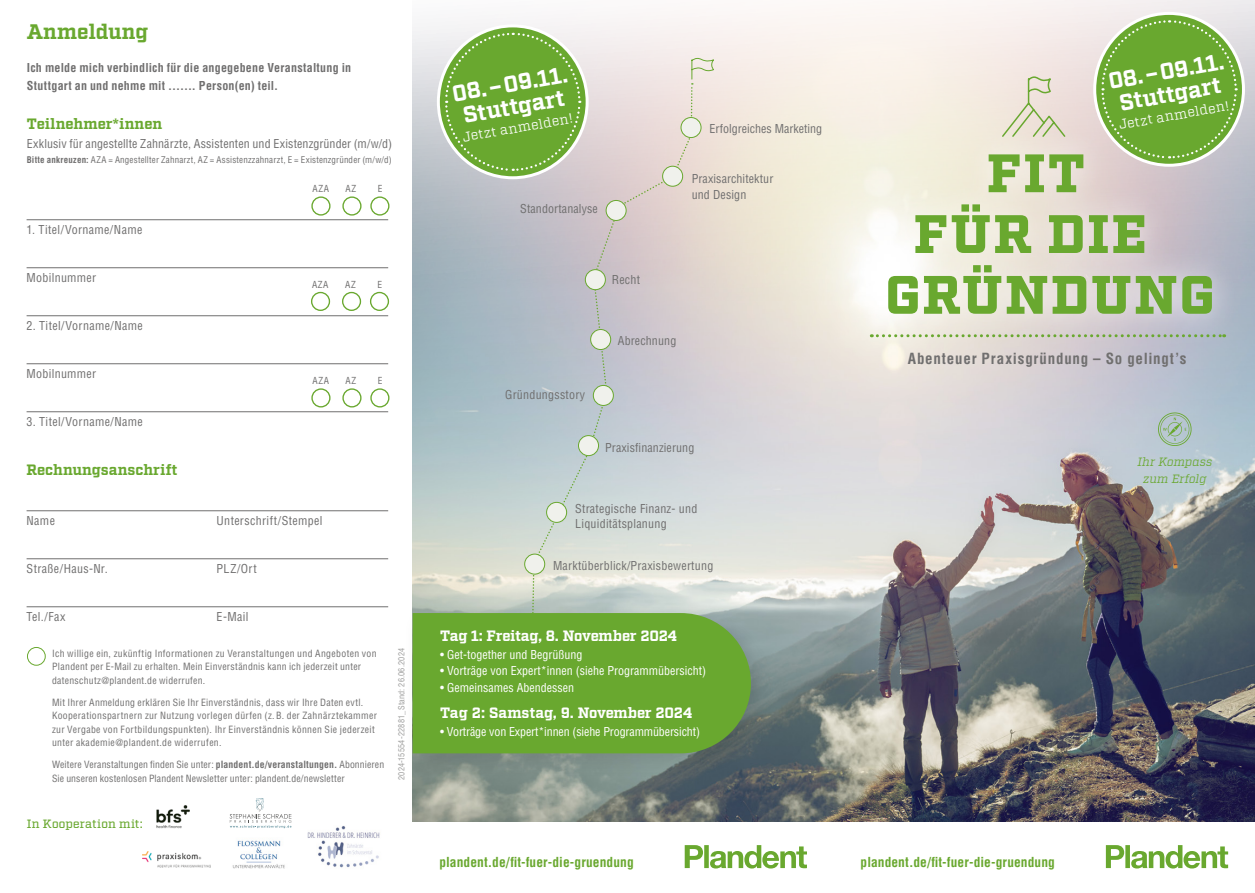
<style>
.page{position:relative;width:1255px;height:893px;background:#fff}
.page>*{position:absolute;margin:0;border:0;box-sizing:border-box;transform-origin:0 0}
.t1{font:900 54px "Factoria";letter-spacing:.035em;color:#69a82f}
.t2{font:700 22.95px "Factoria";color:#fff}
.t3{font:700 21px "Factoria";letter-spacing:-.01em;color:#69a82f}
.t4{font:700 15px "Factoria";letter-spacing:-.02em;color:#fff}
.Fließtext_-_Programmpunkt{font:700 condensed 15px "Helvetica LT Std";letter-spacing:.05em;color:#706f6f}
.t5{font:700 15px "Factoria";letter-spacing:-.005em;color:#69a82f}
.Einf__Abs{font:700 condensed 13.5px "Helvetica LT Std";letter-spacing:.005em;color:#69a82f}
.t6{font:13.5px "Factoria";color:#fff}
.Fließtext_-_Programmpunkt-2{font:condensed 12px "Helvetica LT Std";letter-spacing:.025em;color:#706f6f}
.Absatzformat_3{font:condensed 12px/15.3px "Helvetica LT Std";letter-spacing:.015em;color:#706f6f}
.t7{font:condensed 12px "Helvetica LT Std";color:#fff}
.Fließtext_-_Programmpunkt-3{font:700 condensed 12px "Helvetica LT Std";letter-spacing:.02em;color:#706f6f}
.Fließtext_-_Programmpunkt-4{font:italic 12px/16.5px "Factoria";letter-spacing:.005em;color:#69a82f;text-align:center}
.t8{font:500 12px "Factoria";letter-spacing:.02em;color:#69a82f}
.t9{font:condensed 9.75px/13.5px "Helvetica LT Std";letter-spacing:.03em;color:#706f6f}
.t10{font:condensed 9.75px/13.5px "Helvetica LT Std";letter-spacing:.01em;color:#706f6f}
.Fließtext_-_Programmpunkt-5{font:condensed 9.45px "Helvetica LT Std";letter-spacing:.065em;color:#706f6f}
.Fließtext_-_Programmpunkt-6{font:condensed 9px "Helvetica LT Std";letter-spacing:.02em;color:#706f6f}
.DokumentnummerStand{font:condensed 8.25px "Helvetica LT Std";letter-spacing:.025em;color:#9d9d9c}
.s1{font-weight:700}
</style>
<div class="page">
<img style="left:412px;top:0;width:842px;height:821px">
<svg style="left:1105px;top:845px;width:123px;height:23px"></svg>
<svg style="left:684px;top:845px;width:123px;height:23px"></svg>
<svg style="left:1157px;top:412px;width:34px;height:34px"></svg>
<img style="left:156px;top:805px;width:34px;height:24px">
<img style="left:307px;top:826px;width:73px;height:42px">
<img style="left:232px;top:840px;width:53px;height:29px">
<img style="left:142px;top:851px;width:69px;height:17px">
<svg style="left:229px;top:798px;width:62px;height:30px"></svg>
<hr style="left:27px;top:219px;width:361px;height:1px;background:#706f6f">
<hr style="left:27px;top:267px;width:361px;height:1px;background:#706f6f">
<hr style="left:27px;top:315px;width:361px;height:1px;background:#706f6f">
<hr style="left:27px;top:363px;width:361px;height:1px;background:#706f6f">
<hr style="left:27px;top:411px;width:361px;height:1px;background:#706f6f">
<hr style="left:27px;top:510px;width:361px;height:1px;background:#706f6f">
<hr style="left:27px;top:558px;width:361px;height:1px;background:#706f6f">
<hr style="left:27px;top:606px;width:361px;height:1px;background:#706f6f">
<svg style="left:312px;top:197px;width:18px;height:18px"></svg>
<div style="left:311px;top:196px;width:19px;height:20px;border:1px solid #69a82f;border-radius:50%"></div>
<svg style="left:343px;top:197px;width:18px;height:18px"></svg>
<div style="left:342px;top:196px;width:19px;height:20px;border:1px solid #69a82f;border-radius:50%"></div>
<svg style="left:371px;top:197px;width:18px;height:18px"></svg>
<div style="left:370px;top:196px;width:19px;height:20px;border:1px solid #69a82f;border-radius:50%"></div>
<div style="left:311px;top:292px;width:19px;height:19px;border:1px solid #69a82f;border-radius:50%"></div>
<div style="left:342px;top:292px;width:19px;height:19px;border:1px solid #69a82f;border-radius:50%"></div>
<div style="left:370px;top:292px;width:19px;height:19px;border:1px solid #69a82f;border-radius:50%"></div>
<svg style="left:312px;top:389px;width:18px;height:18px"></svg>
<div style="left:311px;top:388px;width:19px;height:19px;border:1px solid #69a82f;border-radius:50%"></div>
<svg style="left:343px;top:389px;width:18px;height:18px"></svg>
<div style="left:342px;top:388px;width:19px;height:19px;border:1px solid #69a82f;border-radius:50%"></div>
<div style="left:27px;top:647px;width:19px;height:19px;border:1px solid #69a82f;border-radius:50%"></div>
<svg style="left:371px;top:389px;width:18px;height:18px"></svg>
<div style="left:370px;top:388px;width:19px;height:19px;border:1px solid #69a82f;border-radius:50%"></div>
<div style="left:860px;top:126px;width:378px;height:215px;background:#fff;opacity:.75"></div>
<svg style="left:871px;top:334px;width:353px;height:3px"></svg>
<svg style="left:1000px;top:75px;width:66px;height:63px;background:#e2ddcb"></svg>
<div style="left:403px;top:603px;width:373px;height:176px;background:#000;opacity:.12"></div>
<div style="left:412px;top:613px;width:339px;height:140px;background:#69a82f"></div>
<svg style="left:1094px;top:13px;width:149px;height:152px"></svg>
<svg style="left:1100px;top:19px;width:137px;height:146px;background:#80b250"></svg>
<svg style="left:444px;top:32px;width:271px;height:597px;background:#bfcabb"></svg>
<p class="t3" style="left:27px;top:19px;width:123px">Anmeldung</p>
<p class="Fließtext_-_Programmpunkt-3" style="left:27px;top:60px;width:326px">Ich melde mich verbindlich für die angegebene Veranstaltung in</p>
<p class="Fließtext_-_Programmpunkt-3" style="left:27px;top:78px;width:253px">Stuttgart an und nehme mit ……. Person(en) teil.</p>
<p class="t5" style="left:27px;top:115px;width:137px">Teilnehmer*innen</p>
<p class="Fließtext_-_Programmpunkt-2" style="left:27px;top:136px;width:367px">Exklusiv für angestellte Zahnärzte, Assistenten und Existenzgründer (m/w/d)</p>
<p class="Fließtext_-_Programmpunkt-6" style="left:27px;top:154px;width:366px"><span class="s1">Bitte ankreuzen:</span> AZA = Angestellter Zahnarzt, AZ = Assistenzzahnarzt, E = Existenzgründer (m/w/d)</p>
<p class="Fließtext_-_Programmpunkt-5" style="left:312px;top:183px;width:18px">AZA</p>
<p class="Fließtext_-_Programmpunkt-5" style="left:345px;top:183px;width:12px">AZ</p>
<p class="Fließtext_-_Programmpunkt-5" style="left:378px;top:183px;width:6px">E</p>
<p class="Fließtext_-_Programmpunkt-2" style="left:27px;top:222px;width:117px">1. Titel/Vorname/Name</p>
<p class="Fließtext_-_Programmpunkt-2" style="left:27px;top:270px;width:71px">Mobilnummer</p>
<p class="Fließtext_-_Programmpunkt-2" style="left:27px;top:318px;width:118px">2. Titel/Vorname/Name</p>
<p class="Fließtext_-_Programmpunkt-2" style="left:27px;top:366px;width:71px">Mobilnummer</p>
<p class="Fließtext_-_Programmpunkt-2" style="left:27px;top:414px;width:118px">3. Titel/Vorname/Name</p>
<p class="t5" style="left:27px;top:461px;width:152px">Rechnungsanschrift</p>
<p class="Fließtext_-_Programmpunkt-2" style="left:27px;top:513px;width:30px">Name</p>
<p class="Fließtext_-_Programmpunkt-2" style="left:217px;top:513px;width:107px">Unterschrift/Stempel</p>
<p class="Fließtext_-_Programmpunkt-2" style="left:27px;top:561px;width:83px">Straße/Haus-Nr.</p>
<p class="Fließtext_-_Programmpunkt-2" style="left:217px;top:561px;width:42px">PLZ/Ort</p>
<p class="Fließtext_-_Programmpunkt-2" style="left:27px;top:609px;width:40px">Tel./Fax</p>
<p class="Fließtext_-_Programmpunkt-2" style="left:217px;top:609px;width:33px">E-Mail</p>
<p class="t9" style="left:52px;top:646px;width:326px">Ich willige ein, zukünftig Informationen zu Veranstaltungen und Angeboten von<br>Plandent per E-Mail zu erhalten. Mein Einverständnis kann ich jederzeit unter datenschutz@plandent.de widerrufen.</p>
<p class="t9" style="left:52px;top:695px;width:326px">Mit Ihrer Anmeldung erklären Sie Ihr Einverständnis, dass wir Ihre Daten evtl.<br>Kooperationspartnern zur Nutzung vorlegen dürfen (z.B. der Zahnärztekammer zur Vergabe von Fortbildungspunkten). Ihr Einverständnis können Sie jederzeit unter akademie@plandent.de widerrufen.</p>
<p class="t10" style="left:52px;top:758px;width:333px">Weitere Veranstaltungen finden Sie unter: <span class="s1">plandent.de/veranstaltungen.</span> Abonnieren<br>Sie unseren kostenlosen Plandent Newsletter unter: plandent.de/newsletter</p>
<p class="Fließtext_-_Programmpunkt-5" style="left:312px;top:278px;width:18px">AZA</p>
<p class="Fließtext_-_Programmpunkt-5" style="left:345px;top:278px;width:12px">AZ</p>
<p class="Fließtext_-_Programmpunkt-5" style="left:377px;top:278px;width:6px">E</p>
<p class="Fließtext_-_Programmpunkt-5" style="left:312px;top:375px;width:18px">AZA</p>
<p class="Fließtext_-_Programmpunkt-5" style="left:345px;top:375px;width:12px">AZ</p>
<p class="Fließtext_-_Programmpunkt-5" style="left:378px;top:375px;width:6px">E</p>
<p class="t8" style="left:27px;top:817px;width:117px">In Kooperation mit:</p>
<p class="DokumentnummerStand" style="left:396px;top:780px;width:133px;rotate:-90deg">2024-15554-22881_Stand: 26.06.2024</p>
<p class="t2" style="left:450px;top:80px;width:118px;rotate:-10deg">08.–09.11.</p>
<p class="t2" style="left:461px;top:102px;width:104px;rotate:-10deg">Stuttgart</p>
<p class="t6" style="left:461px;top:129px;width:113px;rotate:-10deg">Jetzt anmelden!</p>
<p class="Absatzformat_3" style="left:520px;top:201px;width:79px">Standortanalyse</p>
<p class="Absatzformat_3" style="left:709px;top:121px;width:114px">Erfolgreiches Marketing</p>
<p class="Absatzformat_3" style="left:691px;top:171px;width:83px">Praxisarchitektur und Design</p>
<p class="Absatzformat_3" style="left:505px;top:387px;width:81px">Gründungsstory</p>
<p class="Absatzformat_3" style="left:611px;top:272px;width:30px">Recht</p>
<p class="Absatzformat_3" style="left:618px;top:332px;width:60px">Abrechnung</p>
<p class="Absatzformat_3" style="left:605px;top:440px;width:91px">Praxisfinanzierung</p>
<p class="Absatzformat_3" style="left:575px;top:501px;width:124px">Strategische Finanz- und<br>Liquiditätsplanung</p>
<p class="Absatzformat_3" style="left:553px;top:558px;width:162px">Marktüberblick/Praxisbewertung</p>
<p class="t4" style="left:440px;top:626px;width:238px">Tag 1: Freitag, 8. November 2024</p>
<p class="t7" style="left:440px;top:647px;width:144px">• Get-together und Begrüßung</p>
<p class="t7" style="left:440px;top:663px;width:268px">• Vorträge von Expert*innen (siehe Programmübersicht)</p>
<p class="t7" style="left:440px;top:680px;width:135px">• Gemeinsames Abendessen</p>
<p class="t4" style="left:440px;top:704px;width:253px">Tag 2: Samstag, 9. November 2024</p>
<p class="t7" style="left:440px;top:724px;width:261px">• Vorträge von Expert*innen (siehe Programmübersicht)</p>
<p class="t2" style="left:1106px;top:68px;width:118px;rotate:-10deg">08.–09.11.</p>
<p class="t2" style="left:1117px;top:89px;width:104px;rotate:-10deg">Stuttgart</p>
<p class="t6" style="left:1117px;top:117px;width:113px;rotate:-10deg">Jetzt anmelden!</p>
<p class="t1" style="left:986px;top:141px;width:99px">FIT</p>
<p class="t1" style="left:913px;top:202px;width:235px">FÜR DIE</p>
<p class="t1" style="left:885px;top:263px;width:331px">GRÜNDUNG</p>
<p class="Fließtext_-_Programmpunkt" style="left:907px;top:349px;width:280px">Abenteuer Praxisgründung – So gelingt’s</p>
<p class="Fließtext_-_Programmpunkt-4" style="left:1137px;top:454px;width:76px">Ihr Kompass zum Erfolg</p>
<p class="Einf__Abs" style="left:439px;top:854px;width:196px">plandent.de/fit-fuer-die-gruendung</p>
<p class="Einf__Abs" style="left:860px;top:854px;width:196px">plandent.de/fit-fuer-die-gruendung</p>
</div>
